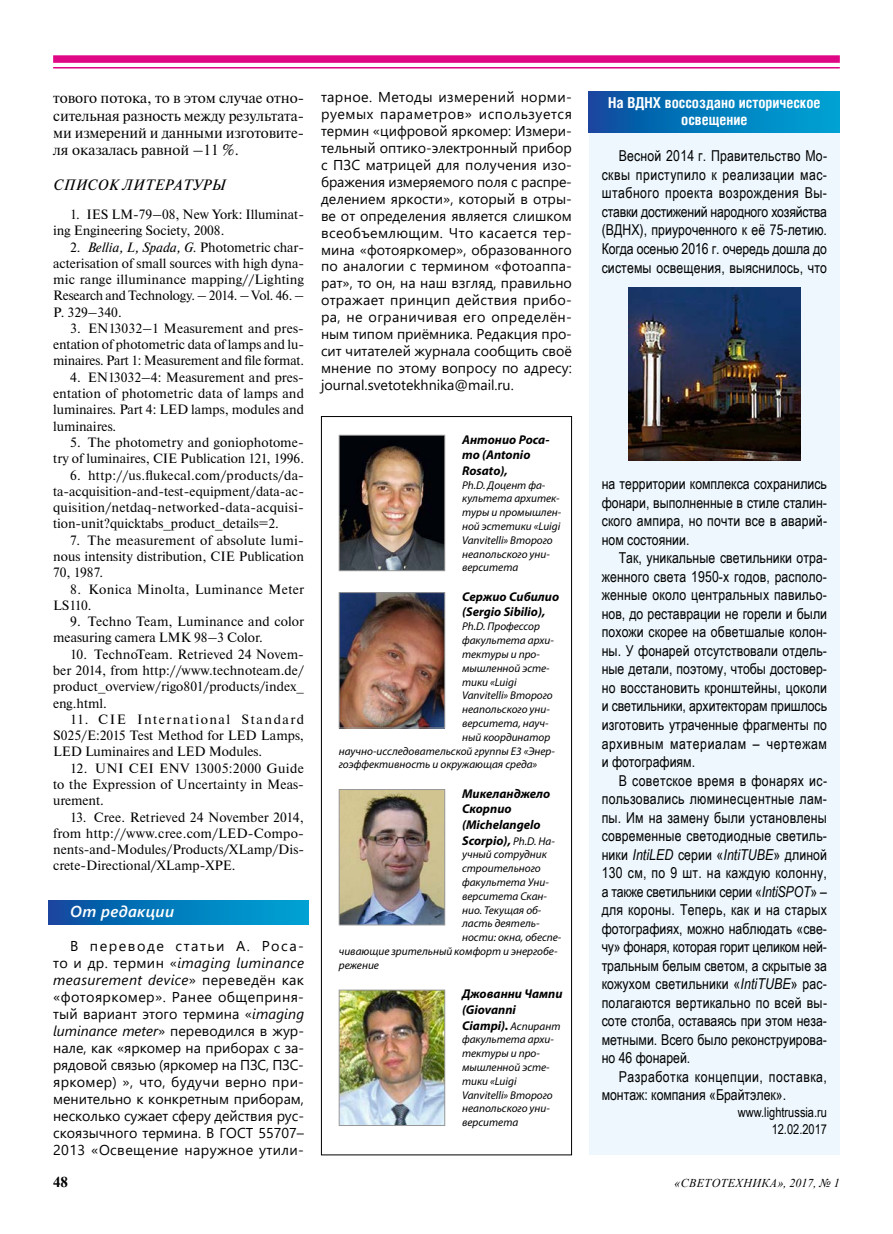
<style>
.page{position:relative;width:893px;height:1234px;background:#fff}
.page>*{position:absolute;margin:0;border:0;box-sizing:border-box;transform-origin:0 0}
.t1{font:italic 600 15.75px "Segoe UI";letter-spacing:.02em;color:#fff}
.t2{font:15px/18.5px "Arial Narrow";color:#000;text-align:justify}
.t3{font:15px/17.2px "Newton";letter-spacing:-.01em;color:#000;text-align:justify}
.t4{font:15px/18.5px "Arial Narrow";letter-spacing:.03em;color:#000}
.t5{font:700 15px/17px "Helios Cond C";color:#fff;text-align:center}
.t6{font:italic 15px "Newton";letter-spacing:.01em;color:#000}
.t7{font:700 15px "Times New Roman";color:#000}
.t8{font:14.25px/17px "Segoe UI";letter-spacing:.005em;color:#000;text-align:justify}
.t9{font:13.5px/16.2px "Newton";color:#000;text-align:justify}
.t10{font:13.5px/16.2px "Newton";letter-spacing:.025em;color:#000}
.t11{font:13.5px/16.6px "Arial Narrow";color:#000;text-align:right}
.t12{font:italic 700 12.75px/15.6px "Myriad Pro";color:#000}
.t13{font:italic 12px "Times New Roman";letter-spacing:.035em;color:#000}
.t14{font:italic 11.25px/13.8px "Myriad Pro";color:#000}
.s1{font-style:italic}
.s2{font-weight:400;font-size:11.25px}
</style>
<div class="page">
<div style="left:53px;top:55px;width:787px;height:8px;background:#e00785"></div>
<hr style="left:53px;top:67px;width:787px;height:1px;background:#e00785">
<svg style="left:49px;top:900px;width:259px;height:24px;background:#027abb"></svg>
<div style="left:321px;top:416px;width:251px;height:738px;border:1px solid #000"></div>
<img style="left:341px;top:437px;width:102px;height:132px">
<div style="left:339px;top:435px;width:106px;height:136px;border:1px solid #989898"></div>
<img style="left:341px;top:594px;width:102px;height:132px">
<div style="left:339px;top:592px;width:106px;height:136px;border:1px solid #989898"></div>
<img style="left:341px;top:791px;width:102px;height:132px">
<div style="left:339px;top:789px;width:106px;height:136px;border:1px solid #989898"></div>
<img style="left:341px;top:991px;width:102px;height:132px">
<div style="left:339px;top:989px;width:106px;height:136px;border:1px solid #989898"></div>
<div style="left:589px;top:91px;width:251px;height:1063px;background:#edf7fd"></div>
<svg style="left:589px;top:91px;width:251px;height:41px;background:#027abb"></svg>
<img style="left:628px;top:288px;width:172px;height:172px">
<p class="t3" style="left:53px;top:89px;width:252px">тового потока, то в этом случае отно&shy;сительная разность между результата&shy;ми измерений и данными изготовите&shy;ля оказалась равной –11 %.</p>
<p class="t6" style="left:53px;top:175px;width:174px">СПИСОК ЛИТЕРАТУРЫ</p>
<p class="t9" style="left:53px;top:205px;width:252px;text-indent:17px">1. IES LM‑79–08, New York: Illuminat&shy;ing Engineering Society, 2008.</p>
<p class="t9" style="left:53px;top:238px;width:252px;text-indent:17px">2. <span class="s1">Bellia, L, Spada, G.</span> Photometric char&shy;acterisation of small sources with high dyna&shy;mic range illuminance mapping//Lighting Research and Technology. – 2014. – Vol. 46. – P. 329–340.</p>
<p class="t9" style="left:53px;top:319px;width:252px;text-indent:17px">3. EN13032–1 Measurement and pres&shy;entation of photometric data of lamps and lu&shy;minaires. Part 1: Measurement and file format.</p>
<p class="t9" style="left:53px;top:368px;width:252px;text-indent:17px">4. EN13032–4: Measurement and pres&shy;entation of photometric data of lamps and luminaires. Part 4: LED lamps, modules and luminaires.</p>
<p class="t9" style="left:53px;top:433px;width:252px;text-align:right">5. The photometry and goniophotome&shy;try of luminaires, CIE Publication 121, 1996.</p>
<p class="t9" style="left:53px;top:466px;width:252px;text-indent:17px">6. http://us.flukecal.com/products/da&shy;ta-acquisition-and-test-equipment/data-ac&shy;quisition/netdaq-networked-data-acquisi&shy;tion-unit?quicktabs_product_details=2.</p>
<p class="t9" style="left:53px;top:531px;width:252px;text-indent:17px">7. The measurement of absolute lumi&shy;nous intensity distribution, CIE Publication 70, 1987.</p>
<p class="t10" style="left:53px;top:580px;width:252px;text-indent:17px">8. Konica Minolta, Luminance Meter<br>LS110.</p>
<p class="t9" style="left:53px;top:612px;width:252px;text-indent:17px">9. Techno Team, Luminance and color measuring camera LMK 98–3 Color.</p>
<p class="t9" style="left:53px;top:645px;width:252px;text-indent:17px">10. TechnoTeam. Retrieved 24 Novem&shy;ber 2014, from http://www.technoteam.de/ product_overview/rigo801/products/index_ eng.html.</p>
<p class="t9" style="left:53px;top:710px;width:252px;text-indent:17px">11. CIE International Standard S025/E:2015 Test Method for LED Lamps, LED Luminaires and LED Modules.</p>
<p class="t9" style="left:53px;top:759px;width:252px;text-indent:17px">12. UNI CEI ENV 13005:2000 Guide to the Expression of Uncertainty in Meas&shy;urement.</p>
<p class="t9" style="left:53px;top:808px;width:252px;text-indent:17px">13. Cree. Retrieved 24 November 2014, from http://www.cree.com/LED-Compo&shy;nents-and-Modules/Products/XLamp/Dis&shy;crete-Directional/XLamp-XPE.</p>
<p class="t1" style="left:70px;top:898px;width:105px">От редакции</p>
<p class="t8" style="left:53px;top:936px;width:252px;text-indent:17px">В переводе статьи А. Роса&shy;то и др. термин «<span class="s1">imaging luminance measurement device</span>» переведён как «фотояркомер». Ранее общеприня&shy;тый вариант этого термина «<span class="s1">imaging luminance meter</span>» переводился в жур&shy;нале, как «яркомер на приборах с за&shy;рядовой связью (яркомер на ПЗС, ПЗС&shy;яркомер) », что, будучи верно при&shy;менительно к конкретным приборам, несколько сужает сферу действия рус&shy;скоязычного термина. В ГОСТ 55707– 2013 «Освещение наружное утили-</p>
<p class="t8" style="left:321px;top:88px;width:252px">тарное. Методы измерений норми&shy;руемых параметров» используется термин «цифровой яркомер: Измери&shy;тельный оптико-электронный прибор с ПЗС матрицей для получения изо&shy;бражения измеряемого поля с распре&shy;делением яркости», который в отры&shy;ве от определения является слишком всеобъемлющим. Что касается тер&shy;мина «фотояркомер», образованного по аналогии с термином «фотоаппа&shy;рат», то он, на наш взгляд, правильно отражает принцип действия прибо&shy;ра, не ограничивая его определён&shy;ным типом приёмника. Редакция про&shy;сит читателей журнала сообщить своё мнение по этому вопросу по адресу: journal.svetotekhnika@mail.ru.</p>
<p class="t12" style="left:462px;top:431px;width:89px">Антонио Роса&shy;то (Antonio<br>Rosato),</p>
<p class="t14" style="left:462px;top:477px;width:101px">Ph.D. Доцент фа&shy;культета архитек&shy;туры и промышлен&shy;ной эстетики «Luigi<br>Vanvitelli» Второго неапольского уни&shy;верситета</p>
<p class="t12" style="left:462px;top:588px;width:99px">Сержио Сибилио (Sergio Sibilio),</p>
<p class="t14" style="left:462px;top:619px;width:79px">Ph.D. Профессор</p>
<p class="t14" style="left:462px;top:633px;width:93px">факультета архи-</p>
<p class="t14" style="left:462px;top:647px;width:79px">тектуры и про-</p>
<p class="t14" style="left:462px;top:660px;width:89px">мышленной эсте-</p>
<p class="t14" style="left:462px;top:674px;width:56px">тики «Luigi</p>
<p class="t14" style="left:462px;top:688px;width:92px">Vanvitelli» Второго</p>
<p class="t14" style="left:462px;top:702px;width:89px">неапольского уни-</p>
<p class="t14" style="left:462px;top:716px;width:88px">верситета, науч-</p>
<p class="t14" style="left:462px;top:729px;width:90px">ный координатор</p>
<p class="t14" style="left:339px;top:743px;width:218px">научно-исследовательской группы Е3 «Энер-</p>
<p class="t14" style="left:339px;top:757px;width:200px">гоэффективность и окружающая среда»</p>
<p class="t12" style="left:462px;top:785px;width:94px">Микеланджело<br>Скорпио (Michelangelo<br>Scorpio), <span class="s2">Ph.D. На-</span></p>
<p class="t14" style="left:462px;top:847px;width:86px">учный сотрудник</p>
<p class="t14" style="left:462px;top:861px;width:80px">строительного</p>
<p class="t14" style="left:462px;top:875px;width:88px">факультета Уни-</p>
<p class="t14" style="left:462px;top:888px;width:86px">верситета Скан-</p>
<p class="t14" style="left:462px;top:902px;width:81px">нио. Текущая об-</p>
<p class="t14" style="left:462px;top:916px;width:79px">ласть деятель-</p>
<p class="t14" style="left:462px;top:930px;width:101px">ности: окна, обеспе-</p>
<p class="t14" style="left:339px;top:944px;width:220px">чивающие зрительный комфорт и энергобе-</p>
<p class="t14" style="left:339px;top:957px;width:42px">режение</p>
<p class="t12" style="left:462px;top:985px;width:102px">Джованни Чампи (Giovanni<br>Ciampi). <span class="s2">Аспирант</span></p>
<p class="t14" style="left:462px;top:1032px;width:93px">факультета архи&shy;тектуры и про&shy;мышленной эсте&shy;тики «Luigi<br>Vanvitelli» Второго неапольского уни&shy;верситета</p>
<p class="t5" style="left:608px;top:94px;width:214px">На ВДНХ воссоздано историческое освещение</p>
<p class="t2" style="left:602px;top:146px;width:227px;text-indent:17px">Весной 2014 г. Правительство Мо&shy;сквы приступило к реализации мас&shy;штабного проекта возрождения Вы&shy;ставки достижений народного хозяйства (ВДНХ), приуроченного к её 75-летию.<br>Когда осенью 2016 г. очередь дошла до системы освещения, выяснилось, что</p>
<p class="t2" style="left:602px;top:474px;width:227px">на территории комплекса сохранились фонари, выполненные в стиле сталин&shy;ского ампира, но почти все в аварий&shy;ном состоянии.</p>
<p class="t2" style="left:602px;top:548px;width:227px;text-indent:17px">Так, уникальные светильники отра&shy;женного света 1950-х годов, располо&shy;женные около центральных павильо&shy;нов, до реставрации не горели и были похожи скорее на обветшалые колон&shy;ны. У фонарей отсутствовали отдель&shy;ные детали, поэтому, чтобы достовер&shy;но восстановить кронштейны, цоколи и светильники, архитекторам пришлось изготовить утраченные фрагменты по архивным материалам – чертежам и фотографиям.</p>
<p class="t2" style="left:602px;top:770px;width:227px;text-indent:17px">В советское время в фонарях ис&shy;пользовались люминесцентные лам&shy;пы. Им на замену были установлены современные светодиодные светиль&shy;ники <span class="s1">IntiLED</span> серии «<span class="s1">IntiTUBE</span>» длиной 130 см, по 9 шт. на каждую колонну, а также светильники серии «<span class="s1">IntiSPOT</span>» – для короны. Теперь, как и на старых фотографиях, можно наблюдать «све&shy;чу» фонаря, которая горит целиком ней&shy;тральным белым светом, а скрытые за кожухом светильники «<span class="s1">IntiTUBE</span>» рас&shy;полагаются вертикально по всей вы&shy;соте столба, оставаясь при этом неза&shy;метными. Всего было реконструирова&shy;но 46 фонарей.</p>
<p class="t4" style="left:602px;top:1066px;width:227px;text-indent:17px">Разработка концепции, поставка, монтаж: компания «Брайтэлек».</p>
<p class="t11" style="left:738px;top:1103px;width:91px">www.lightrussia.ru<br>12.02.2017</p>
<p class="t7" style="left:53px;top:1170px;width:16px">48</p>
<p class="t13" style="left:674px;top:1174px;width:167px">«СВЕТОТЕХНИКА», 2017, № 1</p>
</div>
